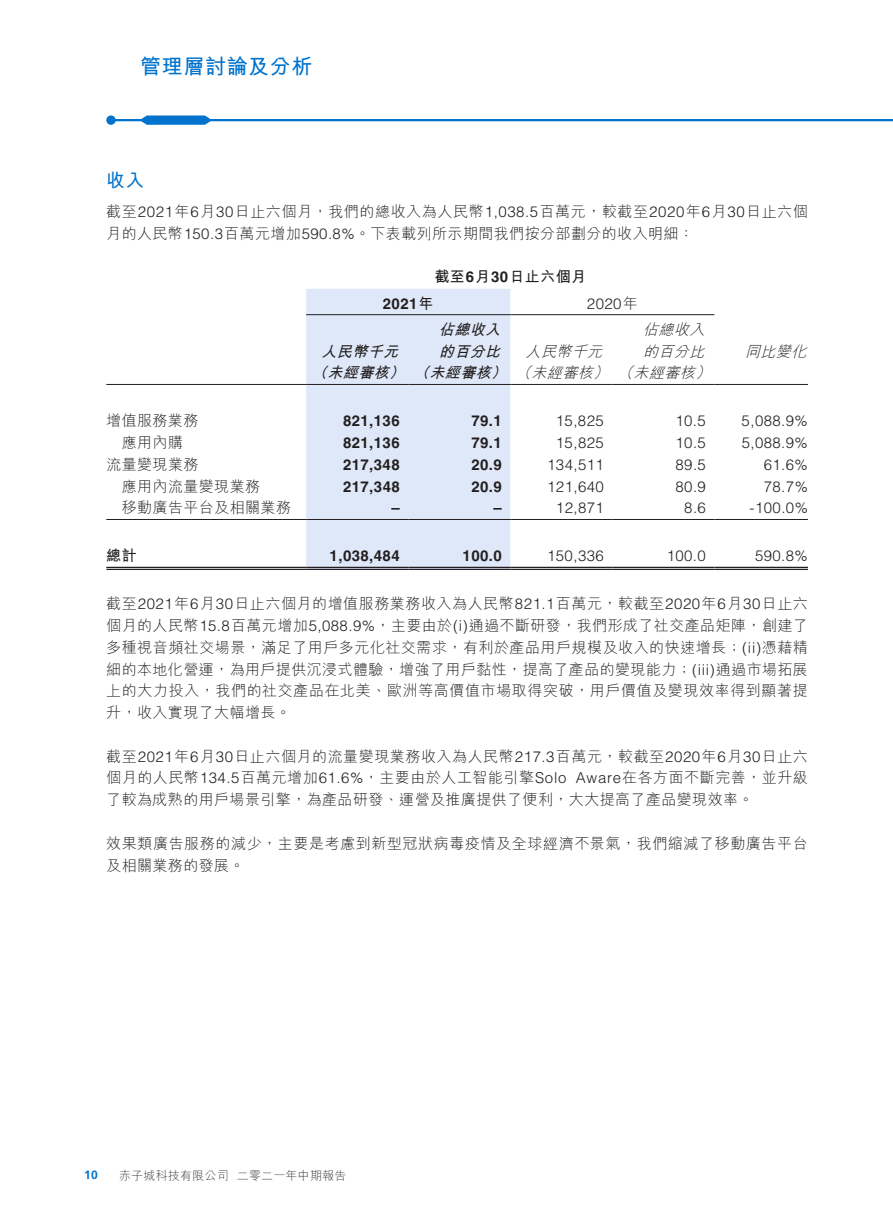
<style>
.page{position:relative;width:893px;height:1212px;background:#fff}
.page>*{position:absolute;margin:0;border:0;box-sizing:border-box;transform-origin:0 0}
.t1{font:700 21px "M Hei HK";letter-spacing:.03em;color:#0073ce}
.t2{font:700 18.75px "M Hei HK";color:#0073ce}
.t3{font:300 15px/21.8px "M Hei HK";letter-spacing:.03em;color:#231f20}
.t4{font:300 15px "Helvetica LT Std";letter-spacing:.03em;color:#231f20}
.t5{font:700 15px "Helvetica LT Std";letter-spacing:.03em;color:#231f20}
.t6{font:italic 700 15px/21.8px "M Hei HK";color:#231f20}
.t7{font:italic 300 15px/21.8px "M Hei HK";color:#231f20}
.t8{font:700 15px "M Hei HK";letter-spacing:.03em;color:#231f20}
.t9{font:300 12px "M Hei HK";letter-spacing:.02em;color:#3e3e3f}
.t10{font:700 12px "Frutiger LT Std";color:#0073ce}
.s1{font-family:"Helvetica LT Std"}
.s2{font-family:"M Hei HK"}
.s3{font-weight:300}
</style>
<div class="page">
<svg style="left:140px;top:115px;width:72px;height:10px"></svg>
<hr style="left:111px;top:119px;width:782px;height:2px;background:#0073ce">
<svg style="left:106px;top:115px;width:10px;height:10px"></svg>
<div style="left:306px;top:289px;width:204px;height:280px;background:#dfe8f8"></div>
<hr style="left:306px;top:314px;width:204px;height:1px;background:#231f20">
<hr style="left:510px;top:314px;width:204px;height:1px;background:#231f20">
<hr style="left:106px;top:384px;width:200px;height:1px;background:#231f20">
<hr style="left:306px;top:384px;width:102px;height:1px;background:#231f20">
<hr style="left:408px;top:384px;width:102px;height:1px;background:#231f20">
<hr style="left:510px;top:384px;width:102px;height:1px;background:#231f20">
<hr style="left:612px;top:384px;width:102px;height:1px;background:#231f20">
<hr style="left:714px;top:384px;width:94px;height:1px;background:#231f20">
<hr style="left:106px;top:519px;width:200px;height:1px;background:#231f20">
<hr style="left:306px;top:519px;width:102px;height:1px;background:#231f20">
<hr style="left:408px;top:519px;width:102px;height:1px;background:#231f20">
<hr style="left:510px;top:519px;width:102px;height:1px;background:#231f20">
<hr style="left:612px;top:519px;width:102px;height:1px;background:#231f20">
<hr style="left:714px;top:519px;width:94px;height:1px;background:#231f20">
<hr style="left:106px;top:567px;width:200px;height:1px;background:#231f20">
<hr style="left:106px;top:569px;width:200px;height:1px;background:#231f20">
<hr style="left:306px;top:567px;width:102px;height:1px;background:#231f20">
<hr style="left:306px;top:569px;width:102px;height:1px;background:#231f20">
<hr style="left:408px;top:567px;width:102px;height:1px;background:#231f20">
<hr style="left:408px;top:569px;width:102px;height:1px;background:#231f20">
<hr style="left:510px;top:567px;width:102px;height:1px;background:#231f20">
<hr style="left:510px;top:569px;width:102px;height:1px;background:#231f20">
<hr style="left:612px;top:567px;width:102px;height:1px;background:#231f20">
<hr style="left:612px;top:569px;width:102px;height:1px;background:#231f20">
<hr style="left:714px;top:567px;width:94px;height:1px;background:#231f20">
<hr style="left:714px;top:569px;width:94px;height:1px;background:#231f20">
<h1 class="t1" style="left:140px;top:51px;width:174px">管理層討論及分析</h1>
<p class="t2" style="left:106px;top:166px;width:40px">收入</p>
<p class="t3" style="left:106px;top:200px;width:703px">截至<span class="s1">2021</span>年<span class="s1">6</span>月<span class="s1">30</span>日止六個月，我們的總收入為人民幣<span class="s1">1,038.5</span>百萬元，較截至<span class="s1">2020</span>年<span class="s1">6</span>月<span class="s1">30</span>日止六個月的人民幣<span class="s1">150.3</span>百萬元增加<span class="s1">590.8%</span>。下表載列所示期間我們按分部劃分的收入明細：</p>
<p class="t8" style="left:434px;top:266px;width:153px">截至<span class="s1">6</span>月<span class="s1">30</span>日止六個月</p>
<p class="t5" style="left:383px;top:294px;width:52px">2021<span class="s2">年</span></p>
<p class="t4" style="left:587px;top:294px;width:52px">2020<span class="s2">年</span></p>
<p class="t6" style="left:321px;top:339px;width:83px">人民幣千元</p>
<p class="t7" style="left:643px;top:318px;width:67px">佔總收入的百分比</p>
<p class="t6" style="left:439px;top:317px;width:68px">佔總收入的百分比</p>
<p class="t7" style="left:745px;top:340px;width:67px">同比變化</p>
<p class="t7" style="left:526px;top:340px;width:82px">人民幣千元</p>
<p class="t6" style="left:312px;top:361px;width:404px">（未經審核）（未經審核）<span class="s3">（未經審核）（未經審核）</span></p>
<p class="t3" style="left:106px;top:410px;width:94px">增值服務業務</p>
<p class="t5" style="left:343px;top:412px;width:58px">821,136</p>
<p class="t5" style="left:471px;top:412px;width:32px">79.1</p>
<p class="t4" style="left:556px;top:412px;width:49px">15,825</p>
<p class="t4" style="left:675px;top:412px;width:32px">10.5</p>
<p class="t4" style="left:742px;top:412px;width:68px">5,088.9%</p>
<p class="t3" style="left:122px;top:432px;width:63px">應用內購</p>
<p class="t5" style="left:343px;top:434px;width:58px">821,136</p>
<p class="t5" style="left:471px;top:434px;width:32px">79.1</p>
<p class="t4" style="left:556px;top:433px;width:49px">15,825</p>
<p class="t4" style="left:675px;top:433px;width:32px">10.5</p>
<p class="t4" style="left:742px;top:433px;width:68px">5,088.9%</p>
<p class="t3" style="left:106px;top:453px;width:94px">流量變現業務</p>
<p class="t5" style="left:343px;top:455px;width:58px">217,348</p>
<p class="t5" style="left:471px;top:455px;width:32px">20.9</p>
<p class="t4" style="left:547px;top:455px;width:58px">134,511</p>
<p class="t4" style="left:675px;top:455px;width:32px">89.5</p>
<p class="t4" style="left:764px;top:455px;width:46px">61.6%</p>
<p class="t3" style="left:122px;top:475px;width:140px">應用內流量變現業務</p>
<p class="t5" style="left:343px;top:477px;width:58px">217,348</p>
<p class="t5" style="left:471px;top:477px;width:32px">20.9</p>
<p class="t4" style="left:547px;top:477px;width:58px">121,640</p>
<p class="t4" style="left:675px;top:477px;width:32px">80.9</p>
<p class="t4" style="left:764px;top:477px;width:46px">78.7%</p>
<p class="t3" style="left:122px;top:497px;width:171px">移動廣告平台及相關業務</p>
<p class="t5" style="left:391px;top:499px;width:10px">–</p>
<p class="t5" style="left:493px;top:499px;width:10px">–</p>
<p class="t4" style="left:556px;top:499px;width:49px">12,871</p>
<p class="t4" style="left:684px;top:499px;width:23px">8.6</p>
<p class="t4" style="left:750px;top:499px;width:60px">-100.0%</p>
<p class="t8" style="left:106px;top:545px;width:32px">總計</p>
<p class="t5" style="left:330px;top:547px;width:72px">1,038,484</p>
<p class="t5" style="left:463px;top:547px;width:41px">100.0</p>
<p class="t4" style="left:547px;top:547px;width:58px">150,336</p>
<p class="t4" style="left:667px;top:547px;width:41px">100.0</p>
<p class="t4" style="left:755px;top:547px;width:54px">590.8%</p>
<p class="t3" style="left:106px;top:593px;width:703px;text-align:justify">截至<span class="s1">2021</span>年<span class="s1">6</span>月<span class="s1">30</span>日止六個月的增值服務業務收入為人民幣<span class="s1">821.1</span>百萬元，較截至<span class="s1">2020</span>年<span class="s1">6</span>月<span class="s1">30</span>日止六個月的人民幣<span class="s1">15.8</span>百萬元增加<span class="s1">5,088.9%</span>，主要由於<span class="s1">(i)</span>通過不斷研發，我們形成了社交產品矩陣，創建了多種視音頻社交場景，滿足了用戶多元化社交需求，有利於產品用戶規模及收入的快速增長；<span class="s1">(ii)</span>憑藉精細的本地化營運，為用戶提供沉浸式體驗，增強了用戶黏性，提高了產品的變現能力；<span class="s1">(iii)</span>通過市場拓展上的大力投入，我們的社交產品在北美、歐洲等高價值市場取得突破，用戶價值及變現效率得到顯著提升，收入實現了大幅增長。</p>
<p class="t3" style="left:106px;top:745px;width:703px;text-align:justify">截至<span class="s1">2021</span>年<span class="s1">6</span>月<span class="s1">30</span>日止六個月的流量變現業務收入為人民幣<span class="s1">217.3</span>百萬元，較截至<span class="s1">2020</span>年<span class="s1">6</span>月<span class="s1">30</span>日止六個月的人民幣<span class="s1">134.5</span>百萬元增加<span class="s1">61.6%</span>，主要由於人工智能引擎<span class="s1">Solo Aware</span>在各方面不斷完善，並升級了較為成熟的用戶場景引擎，為產品研發、運營及推廣提供了便利，大大提高了產品變現效率。</p>
<p class="t3" style="left:106px;top:832px;width:703px">效果類廣告服務的減少，主要是考慮到新型冠狀病毒疫情及全球經濟不景氣，我們縮減了移動廣告平台及相關業務的發展。</p>
<p class="t10" style="left:84px;top:1168px;width:15px">10</p>
<p class="t9" style="left:119px;top:1169px;width:229px">赤子城科技有限公司 二零二一年中期報告</p>
</div>
